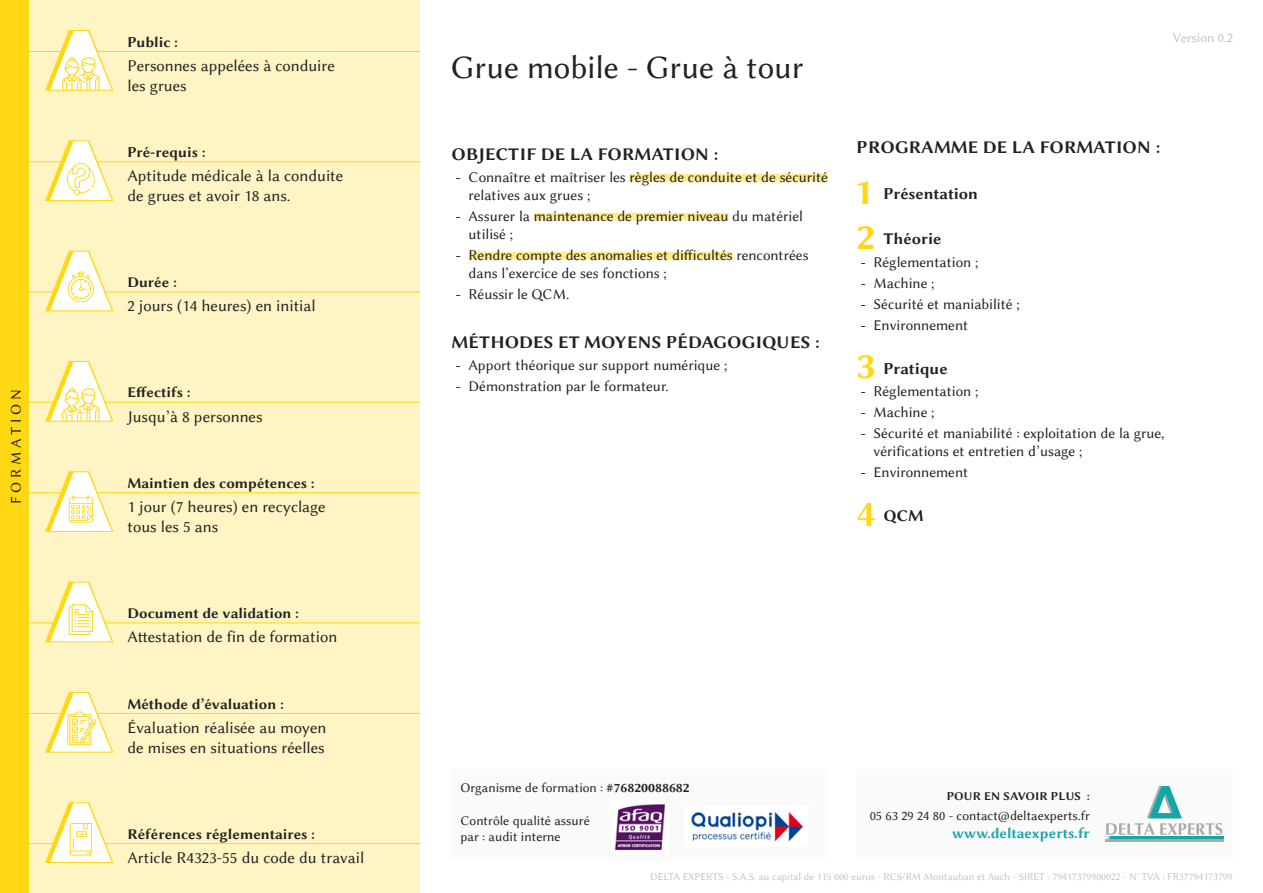
<style>
.page{position:relative;width:1263px;height:893px;background:#fff}
.page>*{position:absolute;margin:0;border:0;box-sizing:border-box;transform-origin:0 0}
.t1{font:37.5px "Linux Biolinum GB";color:#ffd712}
.t2{font:33px "Linux Biolinum G";color:#212121}
.t3{font:18px "Linux Biolinum GB";letter-spacing:.005em;color:#212121}
.t4{font:16.5px/19.8px "Linux Biolinum G";color:#212121}
.t5{font:16.5px "Linux Biolinum GB";color:#212121}
.t6{font:15px/18px "Linux Biolinum G";color:#212121}
.t7{font:15px "Linux Biolinum GB";color:#212121}
.t8{font:15px "Linux Biolinum GB";color:#13a7aa}
.t9{font:15px "Linux Biolinum G";letter-spacing:.26em;color:#212121}
.t10{font:13.5px/16.2px "Linux Biolinum G";color:#212121}
.t11{font:13.5px "Linux Biolinum G";color:#c3c3c4}
.t12{font:12px "Linux Biolinum GB";letter-spacing:.005em;color:#212121}
.t13{font:10.5px "Linux Biolinum G";color:#c3c3c4}
.s1{font-family:"Optima LT Std"}
.s2{font-family:"Linux Biolinum GB"}
</style>
<div class="page">
<div style="left:451px;top:769px;width:376px;height:89px;background:#fafafa"></div>
<div style="left:857px;top:769px;width:376px;height:89px;background:#fafafa"></div>
<div style="left:0;top:0;width:28px;height:893px;background:#ffd712"></div>
<div style="left:28px;top:0;width:392px;height:893px;background:#fff5c4"></div>
<hr style="left:28px;top:402px;width:392px;height:1px;background:#ffd712">
<svg style="left:45px;top:361px;width:68px;height:61px"></svg>
<hr style="left:28px;top:622px;width:392px;height:1px;background:#ffd712">
<svg style="left:45px;top:582px;width:68px;height:60px"></svg>
<hr style="left:28px;top:713px;width:392px;height:1px;background:#ffd712">
<svg style="left:45px;top:692px;width:68px;height:61px"></svg>
<hr style="left:1105px;top:837px;width:118px;height:2px;background:#13a7aa">
<hr style="left:1105px;top:839px;width:118px;height:2px;background:#a9aba8">
<svg style="left:1106px;top:786px;width:116px;height:49px"></svg>
<div style="left:611px;top:800px;width:58px;height:53px;background:#fff"></div>
<img style="left:615px;top:804px;width:49px;height:45px">
<img style="left:691px;top:812px;width:112px;height:29px">
<hr style="left:28px;top:843px;width:392px;height:1px;background:#ffd712">
<svg style="left:45px;top:802px;width:68px;height:61px"></svg>
<hr style="left:28px;top:492px;width:392px;height:1px;background:#ffd712">
<svg style="left:45px;top:471px;width:68px;height:61px"></svg>
<hr style="left:28px;top:292px;width:392px;height:1px;background:#ffd712">
<svg style="left:45px;top:251px;width:68px;height:60px"></svg>
<hr style="left:28px;top:161px;width:392px;height:1px;background:#ffd712">
<svg style="left:45px;top:140px;width:68px;height:61px"></svg>
<hr style="left:28px;top:51px;width:392px;height:1px;background:#ffd712">
<svg style="left:45px;top:30px;width:68px;height:61px"></svg>
<div style="left:630px;top:174px;width:198px;height:7px;background:#ffeb88"></div>
<div style="left:534px;top:213px;width:194px;height:7px;background:#ffeb88"></div>
<div style="left:469px;top:252px;width:264px;height:7px;background:#ffeb88"></div>
<p class="t7" style="left:128px;top:31px;width:52px">Public :</p>
<p class="t4" style="left:128px;top:56px;width:209px">Personnes appelées à conduire les grues</p>
<p class="t7" style="left:128px;top:142px;width:80px">Pré-requis :</p>
<p class="t4" style="left:128px;top:166px;width:217px">Aptitude médicale à la conduite de grues et avoir 18 ans.</p>
<p class="t7" style="left:128px;top:272px;width:51px">Durée :</p>
<p class="t4" style="left:128px;top:296px;width:190px">2 jours (14 heures) en initial</p>
<p class="t9" style="left:8px;top:504px;width:117px;rotate:-90deg">FORMATION</p>
<p class="t7" style="left:128px;top:382px;width:65px">Effectifs :</p>
<p class="t4" style="left:128px;top:407px;width:137px">Jusqu’à 8 personnes</p>
<p class="t7" style="left:128px;top:473px;width:189px">Maintien des compétences :</p>
<p class="t4" style="left:128px;top:497px;width:200px">1 jour (7 heures) en recyclage tous les 5 ans</p>
<p class="t7" style="left:128px;top:603px;width:173px">Document de validation :</p>
<p class="t4" style="left:128px;top:627px;width:211px">Attestation de fin de formation</p>
<p class="t7" style="left:128px;top:693px;width:158px">Méthode d’évaluation :</p>
<p class="t4" style="left:128px;top:718px;width:200px">Évaluation réalisée au moyen de mises en situations réelles</p>
<p class="t7" style="left:128px;top:823px;width:189px">Références réglementaires :</p>
<p class="t4" style="left:128px;top:848px;width:238px">Article R4323-55 du code du travail</p>
<h2 class="t2" style="left:451px;top:49px;width:354px">Grue mobile - Grue à tour</h2>
<p class="t3" style="left:452px;top:141px;width:268px">OBJECTIF DE LA FORMATION :</p>
<p class="t6" style="left:469px;top:168px;width:361px;text-indent:-13px"><span class="s1">-</span> Connaître et maîtriser les règles de conduite et de sécurité relatives aux grues ;</p>
<p class="t6" style="left:469px;top:207px;width:336px;text-indent:-13px"><span class="s1">-</span> Assurer la maintenance de premier niveau du matériel utilisé ;</p>
<p class="t6" style="left:469px;top:246px;width:342px;text-indent:-13px"><span class="s1">-</span> Rendre compte des anomalies et difficultés rencontrées dans l’exercice de ses fonctions ;</p>
<p class="t6" style="left:456px;top:285px;width:115px"><span class="s1">-</span> Réussir le QCM.</p>
<p class="t3" style="left:452px;top:329px;width:369px">MÉTHODES ET MOYENS PÉDAGOGIQUES :</p>
<p class="t6" style="left:456px;top:356px;width:273px"><span class="s1">-</span> Apport théorique sur support numérique ;</p>
<p class="t6" style="left:456px;top:377px;width:214px"><span class="s1">-</span> Démonstration par le formateur.</p>
<p class="t11" style="left:1173px;top:30px;width:62px">Version 0.2</p>
<p class="t3" style="left:856px;top:135px;width:305px">PROGRAMME DE LA FORMATION :</p>
<h1 class="t1" style="left:856px;top:165px;width:18px">1</h1>
<p class="t5" style="left:883px;top:182px;width:96px">Présentation</p>
<h1 class="t1" style="left:856px;top:210px;width:20px">2</h1>
<p class="t5" style="left:883px;top:227px;width:59px">Théorie</p>
<p class="t6" style="left:861px;top:253px;width:119px"><span class="s1">-</span> Réglementation ;</p>
<p class="t6" style="left:861px;top:274px;width:75px"><span class="s1">-</span> Machine ;</p>
<p class="t6" style="left:861px;top:295px;width:160px"><span class="s1">-</span> Sécurité et maniabilité ;</p>
<p class="t6" style="left:861px;top:316px;width:109px"><span class="s1">-</span> Environnement</p>
<h1 class="t1" style="left:856px;top:340px;width:20px">3</h1>
<p class="t5" style="left:883px;top:357px;width:66px">Pratique</p>
<p class="t6" style="left:861px;top:382px;width:119px"><span class="s1">-</span> Réglementation ;</p>
<p class="t6" style="left:861px;top:403px;width:75px"><span class="s1">-</span> Machine ;</p>
<p class="t6" style="left:873px;top:424px;width:292px;text-indent:-13px"><span class="s1">-</span> Sécurité et maniabilité : exploitation de la grue, vérifications et entretien d’usage ;</p>
<p class="t6" style="left:861px;top:463px;width:109px"><span class="s1">-</span> Environnement</p>
<h1 class="t1" style="left:856px;top:487px;width:22px">4</h1>
<p class="t5" style="left:883px;top:504px;width:42px">QCM</p>
<p class="t10" style="left:460px;top:780px;width:231px">Organisme de formation : <span class="s2">#76820088682</span></p>
<p class="t10" style="left:460px;top:812px;width:131px">Contrôle qualité assuré par : audit interne</p>
<p class="t12" style="left:947px;top:787px;width:144px">POUR EN SAVOIR PLUS :</p>
<p class="t10" style="left:870px;top:808px;width:222px">05 63 29 24 80 - contact@deltaexperts.fr</p>
<p class="t8" style="left:952px;top:823px;width:139px">www.deltaexperts.fr</p>
<p class="t13" style="left:650px;top:870px;width:584px">DELTA EXPERTS - S.A.S. au capital de 115 000 euros - RCS/RM Montauban et Auch - SIRET : 79417379900022 - N° TVA : FR37794173799</p>
</div>
